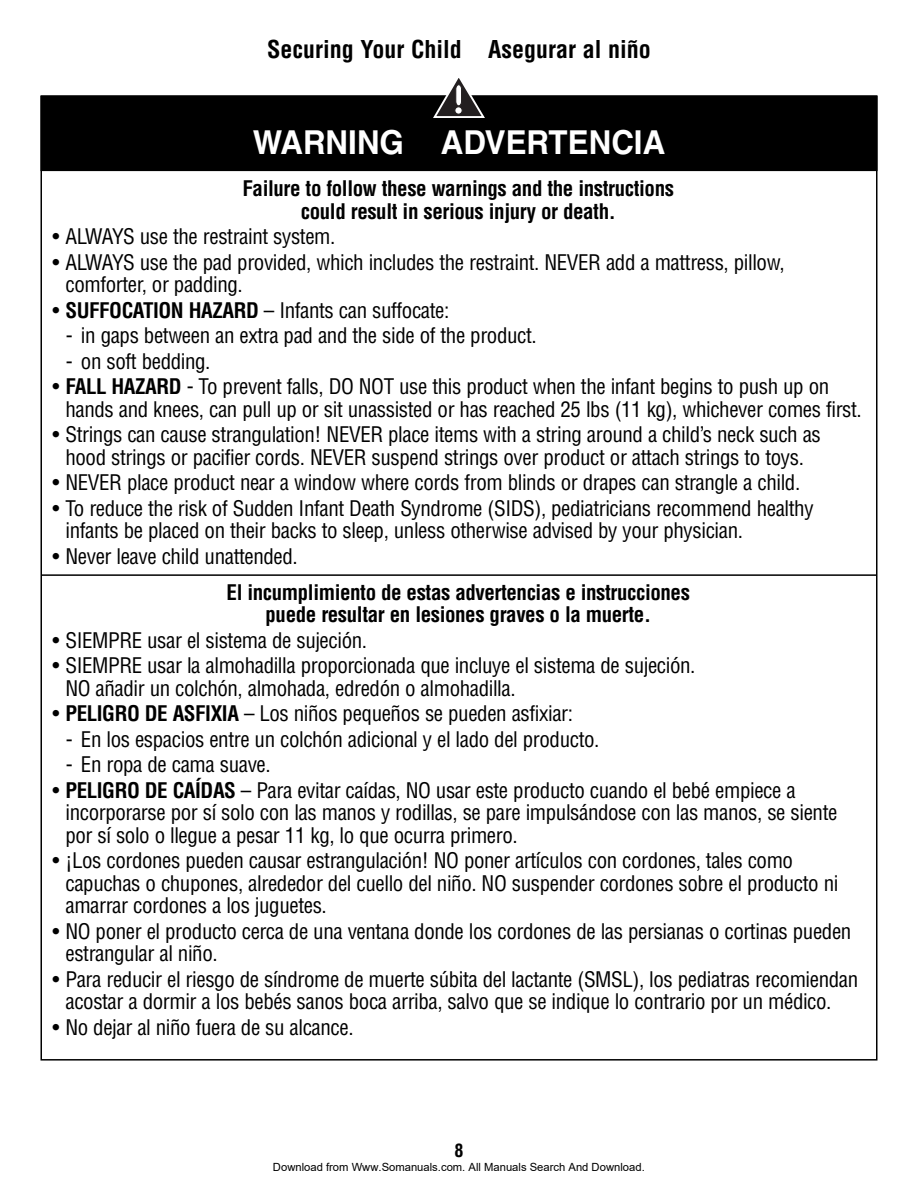
<style>
.page{position:relative;width:918px;height:1188px;background:#fff}
.page>*{position:absolute;margin:0;border:0;box-sizing:border-box;transform-origin:0 0}
.t1{font:700 33px "Helvetica LT Std";color:#fff;scale:.95 1}
.t2{font:700 condensed 24px "Helvetica LT Std";color:#000}
.t3{font:condensed 21px/22.5px "Helvetica LT Std";letter-spacing:-.02em;color:#000}
.t4{font:700 condensed 21px/22.5px "Helvetica LT Std";letter-spacing:-.02em;color:#000;text-align:center}
.t5{font:700 condensed 18px "Helvetica LT Std";color:#000}
.t6{font:11.25px "Arial";color:#000}
.s1{font-weight:700}
</style>
<div class="page">
<div style="left:41px;top:97px;width:836px;height:73px;background:#000"></div>
<div style="left:40px;top:96px;width:838px;height:75px;border:2px solid #000"></div>
<svg style="left:433px;top:78px;width:52px;height:40px"></svg>
<div style="left:455px;top:107px;width:7px;height:7px;background:#fff;border:1px solid #231f20;border-radius:50%"></div>
<hr style="left:41px;top:574px;width:836px;height:2px;background:#000">
<p class="t2" style="left:267px;top:41px;width:385px">Securing Your Child Asegurar al niño</p>
<h1 class="t1" style="left:253px;top:131px;width:436px">WARNING ADVERTENCIA</h1>
<p class="t4" style="left:243px;top:180px;width:433px">Failure to follow these warnings and the instructions could result in serious injury or death.</p>
<p class="t3" style="left:52px;top:228px;width:284px">• ALWAYS use the restraint system.</p>
<p class="t3" style="left:65px;top:254px;width:721px;text-indent:-13px">• ALWAYS use the pad provided, which includes the restraint. NEVER add a mattress, pillow, comforter, or padding.</p>
<p class="t3" style="left:52px;top:301px;width:398px">• <span class="s1">SUFFOCATION HAZARD</span> – Infants can suffocate:</p>
<p class="t3" style="left:66px;top:327px;width:472px">- in gaps between an extra pad and the side of the product.</p>
<p class="t3" style="left:66px;top:353px;width:146px">- on soft bedding.</p>
<p class="t3" style="left:65px;top:378px;width:798px;text-indent:-13px">• <span class="s1">FALL HAZARD</span> - To prevent falls, DO NOT use this product when the infant begins to push up on hands and knees, can pull up or sit unassisted or has reached 25 lbs (11 kg), whichever comes first.</p>
<p class="t3" style="left:52px;top:426px;width:770px;text-align:center">• Strings can cause strangulation! NEVER place items with a string around a child’s neck such as hood strings or pacifier cords. NEVER suspend strings over product or attach strings to toys.</p>
<p class="t3" style="left:52px;top:474px;width:749px">• NEVER place product near a window where cords from blinds or drapes can strangle a child.</p>
<p class="t3" style="left:65px;top:500px;width:750px;text-indent:-13px">• To reduce the risk of Sudden Infant Death Syndrome (SIDS), pediatricians recommend healthy infants be placed on their backs to sleep, unless otherwise advised by your physician.</p>
<p class="t3" style="left:52px;top:548px;width:247px">• Never leave child unattended.</p>
<p class="t4" style="left:227px;top:584px;width:465px">El incumplimiento de estas advertencias e instrucciones puede resultar en lesiones graves o la muerte.</p>
<p class="t3" style="left:52px;top:632px;width:316px">• SIEMPRE usar el sistema de sujeción.</p>
<p class="t3" style="left:65px;top:657px;width:632px;text-indent:-13px">• SIEMPRE usar la almohadilla proporcionada que incluye el sistema de sujeción.<br>NO añadir un colchón, almohada, edredón o almohadilla.</p>
<p class="t3" style="left:52px;top:705px;width:522px">• <span class="s1">PELIGRO DE ASFIXIA</span> – Los niños pequeños se pueden asfixiar:</p>
<p class="t3" style="left:66px;top:731px;width:535px">- En los espacios entre un colchón adicional y el lado del producto.</p>
<p class="t3" style="left:66px;top:756px;width:206px">- En ropa de cama suave.</p>
<p class="t3" style="left:65px;top:782px;width:773px;text-indent:-13px">• <span class="s1">PELIGRO DE CAÍDAS</span> – Para evitar caídas, NO usar este producto cuando el bebé empiece a incorporarse por sí solo con las manos y rodillas, se pare impulsándose con las manos, se siente por sí solo o llegue a pesar 11 kg, lo que ocurra primero.</p>
<p class="t3" style="left:65px;top:852px;width:774px;text-indent:-13px">• ¡Los cordones pueden causar estrangulación! NO poner artículos con cordones, tales como capuchas o chupones, alrededor del cuello del niño. NO suspender cordones sobre el producto ni amarrar cordones a los juguetes.</p>
<p class="t3" style="left:65px;top:923px;width:787px;text-indent:-13px">• NO poner el producto cerca de una ventana donde los cordones de las persianas o cortinas pueden estrangular al niño.</p>
<p class="t3" style="left:65px;top:971px;width:794px;text-indent:-13px">• Para reducir el riesgo de síndrome de muerte súbita del lactante (SMSL), los pediatras recomiendan acostar a dormir a los bebés sanos boca arriba, salvo que se indique lo contrario por un médico.</p>
<p class="t3" style="left:52px;top:1019px;width:303px">• No dejar al niño fuera de su alcance.</p>
<p class="t5" style="left:454px;top:1144px;width:10px">8</p>
<p class="t6" style="left:273px;top:1160px;width:373px">Download from Www.Somanuals.com. All Manuals Search And Download.</p>
</div>
